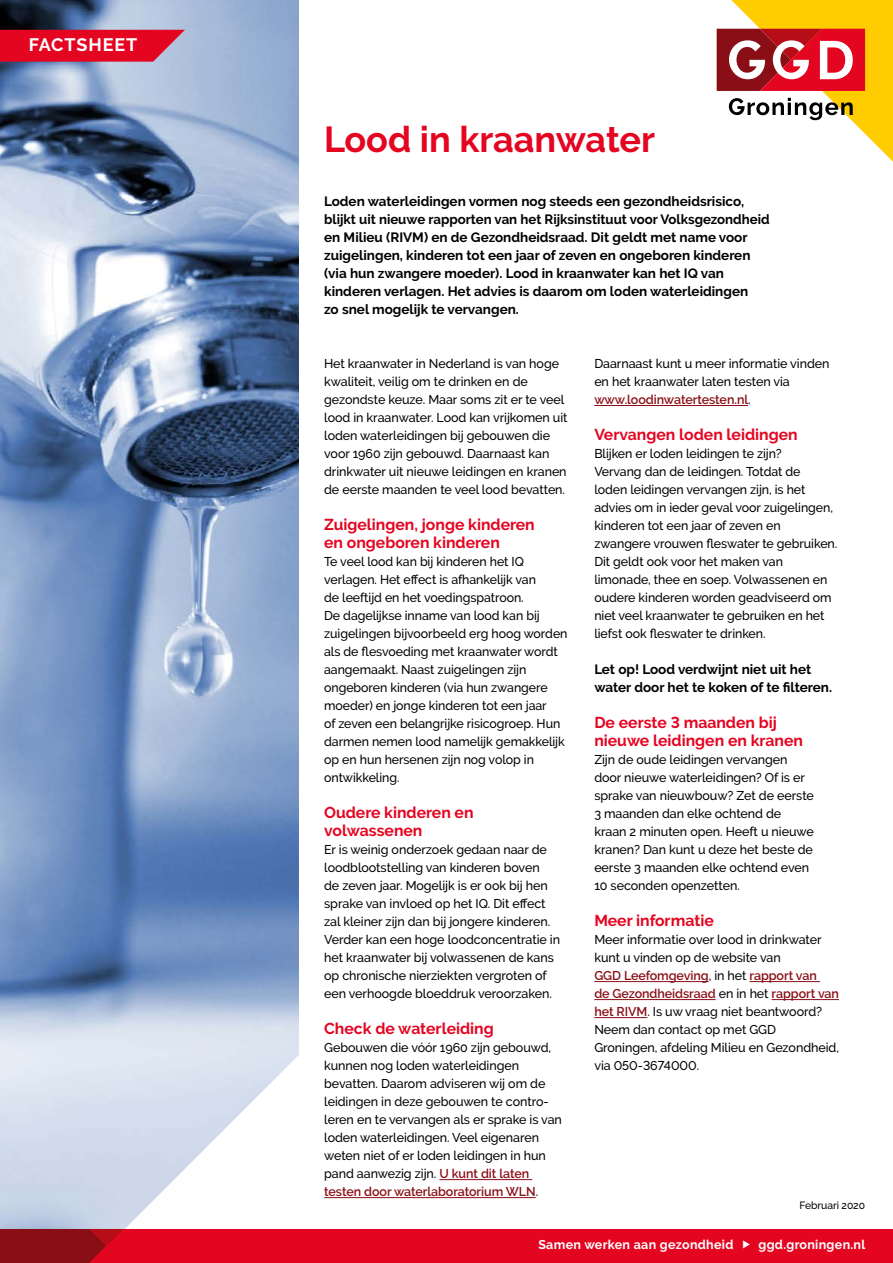
<style>
.page{position:relative;width:893px;height:1263px;background:#fff}
.page>*{position:absolute;margin:0;border:0;box-sizing:border-box;transform-origin:0 0}
.t1{font:700 36px "Raleway";color:#e40521}
.t2{font:700 18px "Raleway";letter-spacing:.05em;color:#fff}
.t3{font:700 15.75px/18px "Raleway";color:#e40521}
.t4{font:700 13.5px/18px "Raleway";color:#000}
.t5{font:500 12.75px/18px "Raleway";letter-spacing:-.005em;color:#000}
.t6{font:700 12.75px "Raleway";letter-spacing:.025em;color:#fff}
.t7{font:500 10.5px "Raleway";letter-spacing:-.005em;color:#000}
.s1{font-weight:600;color:#8a0e16}
</style>
<div class="page">
<img style="left:0;top:0;width:299px;height:1229px">
<svg style="left:91px;top:1042px;width:426px;height:187px"></svg>
<hr style="left:439px;top:1179px;width:93px;height:1px;background:#8a0e16">
<hr style="left:324px;top:1197px;width:212px;height:1px;background:#8a0e16">
<hr style="left:594px;top:405px;width:154px;height:1px;background:#8a0e16">
<hr style="left:594px;top:981px;width:115px;height:1px;background:#8a0e16">
<hr style="left:749px;top:981px;width:71px;height:1px;background:#8a0e16">
<hr style="left:594px;top:999px;width:122px;height:1px;background:#8a0e16">
<hr style="left:772px;top:999px;width:67px;height:1px;background:#8a0e16">
<hr style="left:594px;top:1017px;width:53px;height:1px;background:#8a0e16">
<div style="left:0;top:1229px;width:129px;height:34px;background:#8a0e16"></div>
<svg style="left:716px;top:0;width:177px;height:162px"></svg>
<svg style="left:0;top:30px;width:185px;height:32px;background:#de1632"></svg>
<div style="left:89px;top:1229px;width:804px;height:34px;background:#e40521"></div>
<h2 class="t2" style="left:29px;top:35px;width:110px">FACTSHEET</h2>
<h1 class="t1" style="left:324px;top:118px;width:332px">Lood in kraanwater</h1>
<p class="t4" style="left:324px;top:192px;width:447px">Loden waterleidingen vormen nog steeds een gezondheidsrisico, blijkt uit nieuwe rapporten van het Rijksinstituut voor Volksgezondheid en Milieu (RIVM) en de Gezondheidsraad. Dit geldt met name voor zuigelingen, kinderen tot een jaar of zeven en ongeboren kinderen (via hun zwangere moeder). Lood in kraanwater kan het IQ van kinderen verlagen. Het advies is daarom om loden waterleidingen<br>zo snel mogelijk te vervangen.</p>
<p class="t5" style="left:324px;top:354px;width:245px">Het kraanwater in Nederland is van hoge kwaliteit, veilig om te drinken en de gezondste keuze. Maar soms zit er te veel lood in kraanwater. Lood kan vrijkomen uit loden waterleidingen bij gebouwen die voor 1960 zijn gebouwd. Daarnaast kan drinkwater uit nieuwe leidingen en kranen de eerste maanden te veel lood bevatten.</p>
<p class="t3" style="left:324px;top:515px;width:212px">Zuigelingen, jonge kinderen en ongeboren kinderen</p>
<p class="t5" style="left:324px;top:552px;width:245px">Te veel lood kan bij kinderen het IQ verlagen. Het effect is afhankelijk van<br>de leeftijd en het voedingspatroon.<br>De dagelijkse inname van lood kan bij zuigelingen bijvoorbeeld erg hoog worden als de flesvoeding met kraanwater wordt aangemaakt. Naast zuigelingen zijn ongeboren kinderen (via hun zwangere moeder) en jonge kinderen tot een jaar<br>of zeven een belangrijke risicogroep. Hun darmen nemen lood namelijk gemakkelijk op en hun hersenen zijn nog volop in ontwikkeling.</p>
<p class="t3" style="left:324px;top:803px;width:151px">Oudere kinderen en volwassenen</p>
<p class="t5" style="left:324px;top:840px;width:237px">Er is weinig onderzoek gedaan naar de loodblootstelling van kinderen boven<br>de zeven jaar. Mogelijk is er ook bij hen sprake van invloed op het IQ. Dit effect zal kleiner zijn dan bij jongere kinderen.<br>Verder kan een hoge loodconcentratie in het kraanwater bij volwassenen de kans op chronische nierziekten vergroten of een verhoogde bloeddruk veroorzaken.</p>
<p class="t3" style="left:324px;top:1019px;width:171px">Check de waterleiding</p>
<p class="t5" style="left:324px;top:1038px;width:239px">Gebouwen die vóór 1960 zijn gebouwd, kunnen nog loden waterleidingen bevatten. Daarom adviseren wij om de leidingen in deze gebouwen te contro&shy;leren en te vervangen als er sprake is van loden waterleidingen. Veel eigenaren weten niet of er loden leidingen in hun pand aanwezig zijn. <span class="s1">U kunt dit laten testen door waterlaboratorium WLN</span>.</p>
<p class="t5" style="left:594px;top:354px;width:237px">Daarnaast kunt u meer informatie vinden en het kraanwater laten testen via <span class="s1">www.loodinwatertesten.nl</span>.</p>
<p class="t3" style="left:594px;top:425px;width:205px">Vervangen loden leidingen</p>
<p class="t5" style="left:594px;top:444px;width:244px">Blijken er loden leidingen te zijn?<br>Vervang dan de leidingen. Totdat de<br>loden leidingen vervangen zijn, is het advies om in ieder geval voor zuigelingen, kinderen tot een jaar of zeven en zwangere vrouwen fleswater te gebruiken.<br>Dit geldt ook voor het maken van limonade, thee en soep. Volwassenen en oudere kinderen worden geadviseerd om niet veel kraanwater te gebruiken en het liefst ook fleswater te drinken.</p>
<p class="t4" style="left:594px;top:660px;width:239px">Let op! Lood verdwijnt niet uit het water door het te koken of te filteren.</p>
<p class="t3" style="left:594px;top:713px;width:210px">De eerste 3 maanden bij nieuwe leidingen en kranen</p>
<p class="t5" style="left:594px;top:750px;width:221px">Zijn de oude leidingen vervangen door nieuwe waterleidingen? Of is er sprake van nieuwbouw? Zet de eerste<br>3 maanden dan elke ochtend de kraan 2 minuten open. Heeft u nieuwe kranen? Dan kunt u deze het beste de eerste 3 maanden elke ochtend even<br>10 seconden openzetten.</p>
<p class="t3" style="left:594px;top:911px;width:121px">Meer informatie</p>
<p class="t5" style="left:594px;top:930px;width:246px">Meer informatie over lood in drinkwater kunt u vinden op de website van<br><span class="s1">GGD Leefomgeving</span>, in het <span class="s1">rapport van<br>de Gezondheidsraad</span> en in het <span class="s1">rapport van het RIVM</span>. Is uw vraag niet beantwoord?<br>Neem dan contact op met GGD Groningen, afdeling Milieu en Gezondheid, via 050-3674000.</p>
<p class="t7" style="left:799px;top:1199px;width:67px">Februari 2020</p>
<p class="t6" style="left:538px;top:1238px;width:197px">Samen werken aan gezondheid</p>
<p class="t6" style="left:758px;top:1238px;width:108px">ggd.groningen.nl</p>
</div>
